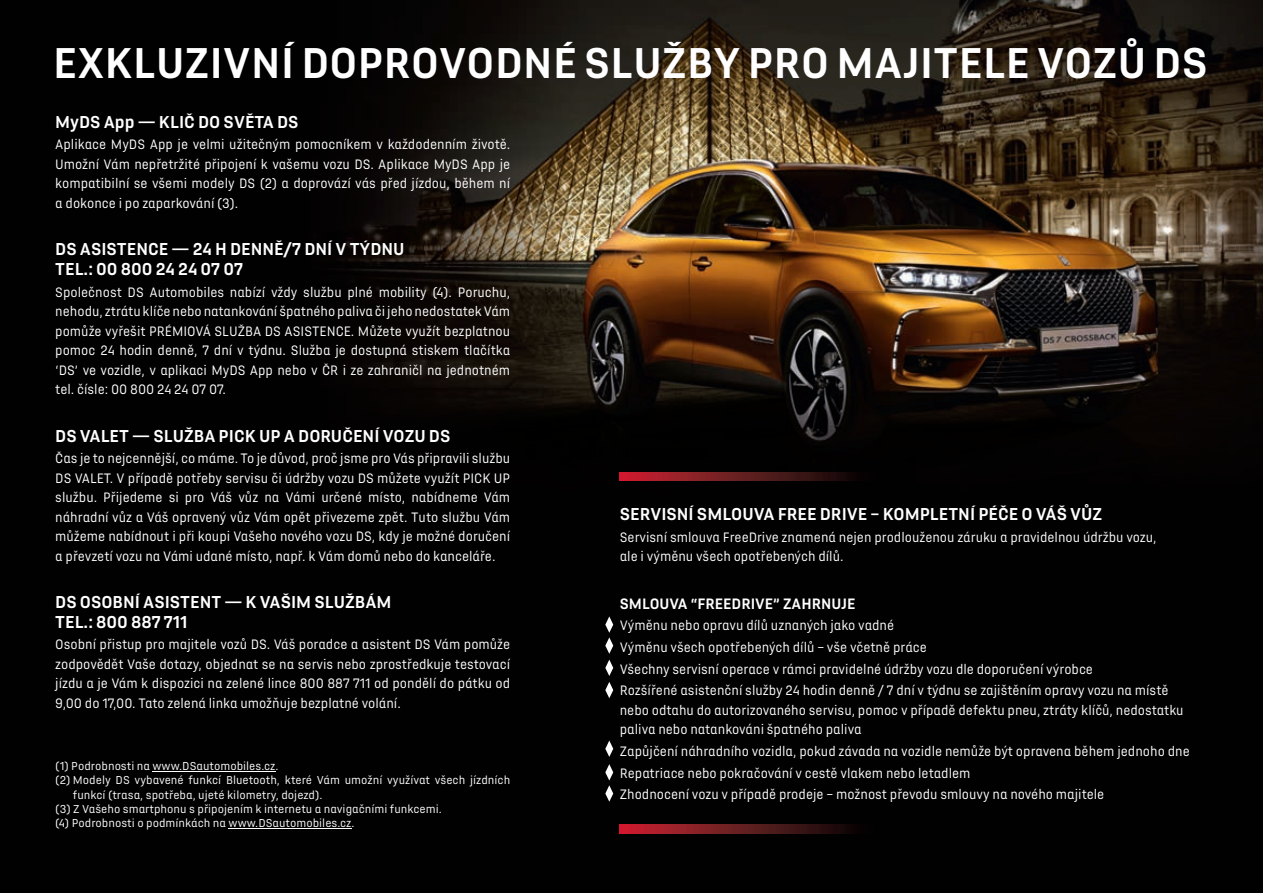
<style>
.page{position:relative;width:1263px;height:893px;background:#fff}
.page>*{position:absolute;margin:0;border:0;box-sizing:border-box;transform-origin:0 0}
.t1{font:700 45px "DS Automobiles";letter-spacing:.01em;color:#fff}
.t2{font:700 18px/19.5px "DS Automobiles";color:#fff}
.t3{font:700 15.75px "DS Automobiles";color:#fff}
.t4{font:14.25px/19.5px "DS Automobiles";color:#fff;text-align:justify;scale:.96 1}
.t5{font:12px "DS Automobiles";color:#fff}
</style>
<div class="page">
<img style="left:0;top:0;width:1263px;height:893px">
<hr style="left:153px;top:771px;width:123px;height:1px;background:#fff">
<hr style="left:229px;top:828px;width:123px;height:1px;background:#fff">
<img style="left:620px;top:472px;width:255px;height:8px">
<img style="left:620px;top:825px;width:255px;height:8px">
<svg style="left:605px;top:616px;width:8px;height:38px"></svg>
<svg style="left:605px;top:660px;width:8px;height:16px"></svg>
<svg style="left:605px;top:682px;width:8px;height:16px"></svg>
<svg style="left:605px;top:740px;width:8px;height:17px"></svg>
<svg style="left:605px;top:764px;width:8px;height:38px"></svg>
<h1 class="t1" style="left:53px;top:33px;width:1156px">EXKLUZIVNÍ DOPROVODNÉ SLUŽBY PRO MAJITELE VOZŮ DS</h1>
<p class="t2" style="left:55px;top:111px;width:245px">MYDS APP — KLIČ DO SVĚTA DS</p>
<p class="t4" style="left:55px;top:134px;width:475px">Aplikace MyDS App je velmi užitečným pomocníkem v každodenním životě.<br>Umožní Vám nepřetržité připojení k vašemu vozu DS. Aplikace MyDS App je kompatibilní se všemi modely DS (2) a doprovází vás před jízdou, během ní a dokonce i po zaparkování (3).</p>
<p class="t2" style="left:55px;top:239px;width:351px">DS ASISTENCE — 24 H DENNĚ/7 DNÍ V TÝDNU<br>TEL.: 00 800 24 24 07 07</p>
<p class="t4" style="left:55px;top:282px;width:475px">Společnost DS Automobiles nabízí vždy službu plné mobility (4). Poruchu, nehodu, ztrátu klíče nebo natankování špatného paliva či jeho nedostatek Vám pomůže vyřešit PRéMIOVá SLUžBA DS ASISTENCE. Můžete využít bezplatnou pomoc 24 hodin denně, 7 dní v týdnu. Služba je dostupná stiskem tlačítka ‘DS’ ve vozidle, v aplikaci MyDS App nebo v ČR i ze zahraničl na jednotném tel. čísle: 00 800 24 24 07 07.</p>
<p class="t2" style="left:55px;top:425px;width:397px">DS VALET — SLUŽBA PICK UP A DORUČENÍ VOZU DS</p>
<p class="t4" style="left:55px;top:448px;width:475px">Čas je to nejcennější, co máme. To je důvod, proč jsme pro Vás připravili službu DS VALET. V případě potřeby servisu či údržby vozu DS můžete využít PICK UP službu. Přijedeme si pro Váš vůz na Vámi určené místo, nabídneme Vám náhradní vůz a Váš opravený vůz Vám opět přivezeme zpět. Tuto službu Vám můžeme nabídnout i při koupi Vašeho nového vozu DS, kdy je možné doručení a převzetí vozu na Vámi udané místo, např. k Vám domů nebo do kanceláře.</p>
<p class="t2" style="left:55px;top:592px;width:338px">DS OSOBNÍ ASISTENT — K VAŠIM SLUŽBÁM<br>TEL.: 800 887 711</p>
<p class="t4" style="left:55px;top:634px;width:475px">Osobní přistup pro majitele vozů DS. Váš poradce a asistent DS Vám pomůže zodpovědět Vaše dotazy, objednat se na servis nebo zprostředkuje testovací jízdu a je Vám k dispozici na zelené lince 800 887 711 od pondělí do pátku od 9,00 do 17,00. Tato zelená linka umožňuje bezplatné volání.</p>
<p class="t2" style="left:620px;top:503px;width:484px">SERVISNÍ SMLOUVA FREE DRIVE – KOMPLETNÍ PÉČE O VÁŠ VŮZ</p>
<p class="t4" style="left:620px;top:527px;width:561px">Servisní smlouva FreeDrive znamená nejen prodlouženou záruku a pravidelnou údržbu vozu, ale i výměnu všech opotřebených dílů.</p>
<p class="t3" style="left:620px;top:593px;width:237px">SMLOUVA “FREEDRIVE” ZAHRNUJE</p>
<p class="t4" style="left:620px;top:614px;width:573px;line-height:21.6px;text-align:left">Výměnu nebo opravu dílů uznaných jako vadné<br>Výměnu všech opotřebených dílů – vše včetně práce<br>Všechny servisní operace v rámci pravidelné údržby vozu dle doporučení výrobce<br>Rozšířené asistenční služby 24 hodin denně / 7 dní v týdnu se zajištěním opravy vozu na místě</p>
<p class="t4" style="left:620px;top:700px;width:589px">nebo odtahu do autorizovaného servisu, pomoc v případě defektu pneu, ztráty klíčů, nedostatku paliva nebo natankováni špatného paliva</p>
<p class="t4" style="left:620px;top:740px;width:595px;line-height:21.6px;text-align:left">Zapůjčení náhradního vozidla, pokud závada na vozidle nemůže být opravena během jednoho dne<br>Repatriace nebo pokračování v cestě vlakem nebo letadlem<br>Zhodnocení vozu v případě prodeje – možnost převodu smlouvy na nového majitele</p>
<p class="t5" style="left:55px;top:758px;width:225px">(1) Podrobnosti na www.DSautomobiles.cz.</p>
<p class="t5" style="left:55px;top:773px;width:456px">(2) Modely DS vybavené funkcí Bluetooth, které Vám umožní využívat všech jízdních</p>
<p class="t5" style="left:73px;top:787px;width:251px">funkcí (trasa, spotřeba, ujeté kilometry, dojezd).</p>
<p class="t5" style="left:55px;top:802px;width:388px">(3) Z Vašeho smartphonu s připojením k internetu a navigačními funkcemi.</p>
<p class="t5" style="left:55px;top:816px;width:301px">(4) Podrobnosti o podmínkách na www.DSautomobiles.cz.</p>
</div>
